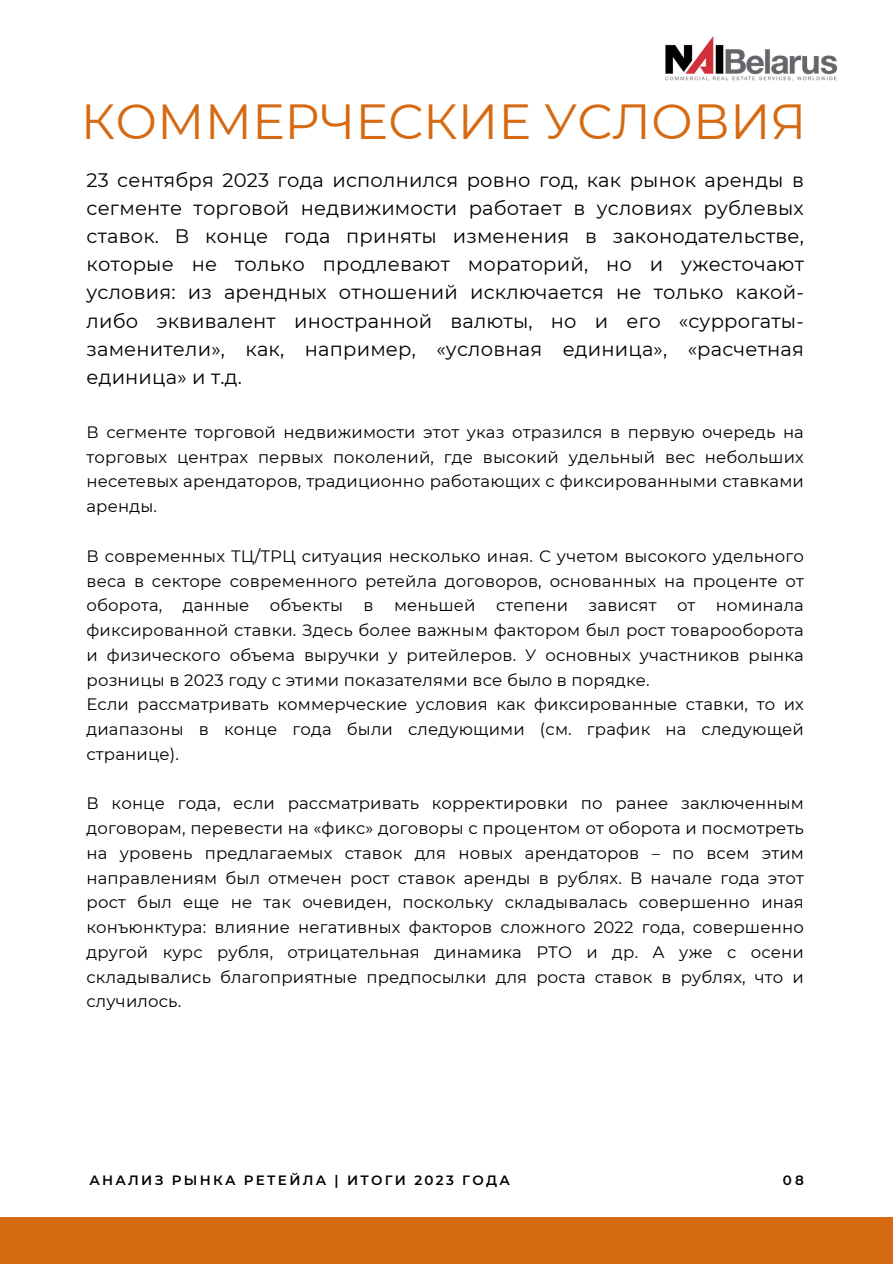
<style>
.page{position:relative;width:893px;height:1264px;background:#fff}
.page>*{position:absolute;margin:0;border:0;box-sizing:border-box;transform-origin:0 0}
.t1{font:49.2px "Montserrat";color:#d66a12}
.t2{font:19.5px/28.2px "Montserrat";letter-spacing:.01em;color:#000001;text-align:justify}
.t3{font:16.5px/24.8px "Montserrat";letter-spacing:.01em;color:#000001;text-align:justify}
.t4{font:600 13.5px "Montserrat";letter-spacing:.17em;color:#000001}
</style>
<div class="page">
<div style="left:0;top:1217px;width:892px;height:46px;background:#d66a12"></div>
<img style="left:665px;top:36px;width:172px;height:45px">
<p class="t1" style="left:81px;top:91px;width:727px">КОММЕРЧЕСКИЕ УСЛОВИЯ</p>
<h3 class="t2" style="left:86px;top:166px;width:718px">23 сентября 2023 года исполнился ровно год, как рынок аренды в сегменте торговой недвижимости работает в условиях рублевых ставок. В конце года приняты изменения в законодательстве, которые не только продлевают мораторий, но и ужесточают условия: из арендных отношений исключается не только какой&shy;либо эквивалент иностранной валюты, но и его «суррогаты&shy;заменители», как, например, «условная единица», «расчетная единица» и т.д.</h3>
<h3 class="t3" style="left:86px;top:419px;width:718px">В сегменте торговой недвижимости этот указ отразился в первую очередь на торговых центрах первых поколений, где высокий удельный вес небольших несетевых арендаторов, традиционно работающих с фиксированными ставками аренды.</h3>
<h3 class="t3" style="left:86px;top:543px;width:718px;text-align:left">В современных ТЦ/ТРЦ ситуация несколько иная. С учетом высокого удельного веса в секторе современного ретейла договоров, основанных на проценте от оборота, данные объекты в меньшей степени зависят от номинала фиксированной ставки. Здесь более важным фактором был рост товарооборота и физического объема выручки у ритейлеров. У основных участников рынка розницы в 2023 году с этими показателями все было в порядке.<br>Если рассматривать коммерческие условия как фиксированные ставки, то их диапазоны в конце года были следующими (см. график на следующей странице).</h3>
<p class="t3" style="left:86px;top:791px;width:718px">В конце года, если рассматривать корректировки по ранее заключенным договорам, перевести на «фикс» договоры с процентом от оборота и посмотреть на уровень предлагаемых ставок для новых арендаторов – по всем этим направлениям был отмечен рост ставок аренды в рублях. В начале года этот рост был еще не так очевиден, поскольку складывалась совершенно иная конъюнктура: влияние негативных факторов сложного 2022 года, совершенно другой курс рубля, отрицательная динамика РТО и др. А уже с осени складывались благоприятные предпосылки для роста ставок в рублях, что и случилось.</p>
<h2 class="t4" style="left:89px;top:1172px;width:422px">АНАЛИЗ РЫНКА РЕТЕЙЛА | ИТОГИ 2023 ГОДА</h2>
<h1 class="t4" style="left:782px;top:1172px;width:23px">08</h1>
</div>
